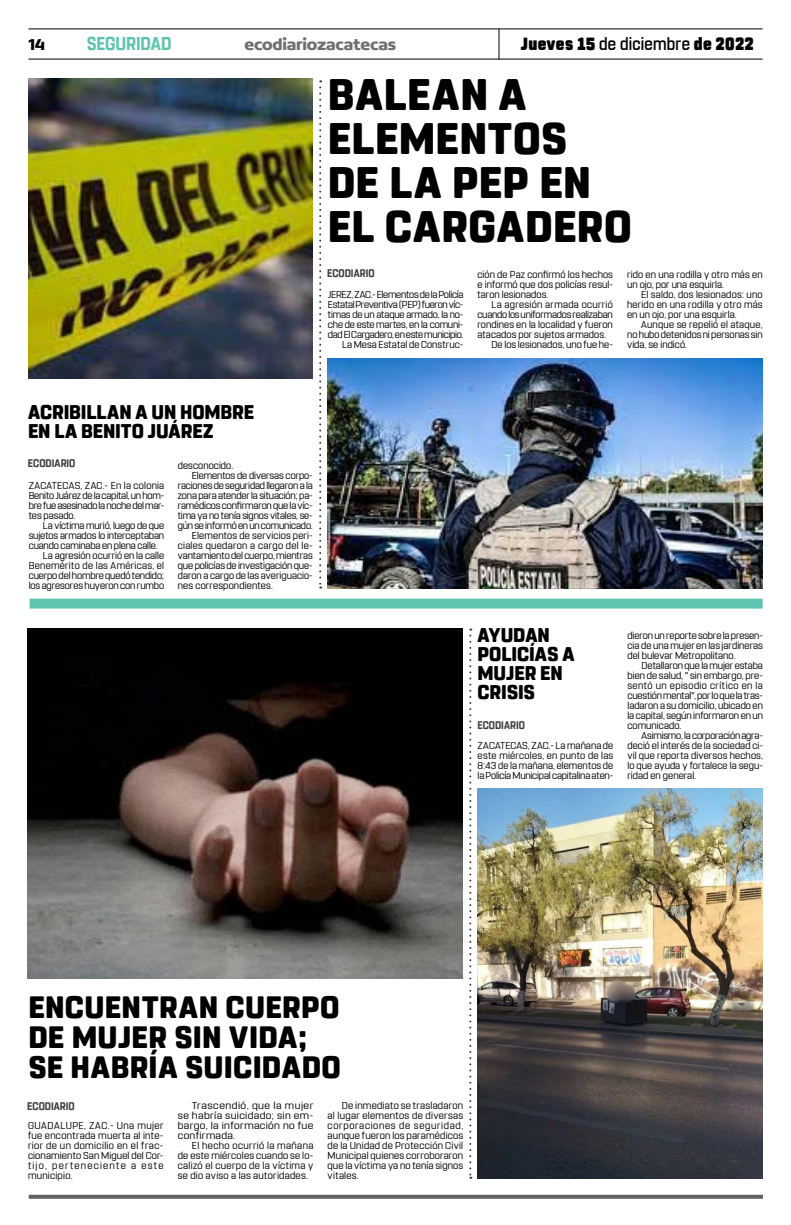
<style>
.page{position:relative;width:791px;height:1225px;background:#fff}
.page>*{position:absolute;margin:0;border:0;box-sizing:border-box;transform-origin:0 0}
.t1{font:800 44px/44px "Rohn Rounded";letter-spacing:.015em;color:#000}
.t2{font:800 30.8px/30px "Rohn Rounded";letter-spacing:.01em;color:#000}
.t3{font:800 19.8px/19px "Rohn Rounded";letter-spacing:-.005em;color:#000}
.t4{font:700 18.6px "Rohn Rounded";letter-spacing:-.01em;color:#5ec4af;scale:.91 1}
.t5{font:900 17.6px "Rohn Rounded";letter-spacing:.015em;color:#000;scale:.91 1}
.t6{font:700 16.9px "Concord";letter-spacing:-.01em;color:#706f6f}
.t7{font:700 16.9px "Concord";color:#000}
.t8{font:700 11px "Rohn Rounded";letter-spacing:.005em;color:#3d3d3d;scale:.91 1}
.t9{font:10px/10px "Rohn Rounded";color:#000;text-align:justify}
.t10{font:10px/10px "Rohn Rounded";letter-spacing:-.02em;color:#000;text-align:right}
.t11{font:10px/10px "Rohn Rounded";color:#000;text-align:justify;scale:1.1 1}
.t12{font:10px "Rohn Rounded";letter-spacing:.03em;color:#000}
.t13{font:10px "Rohn Rounded";letter-spacing:.025em;color:#000}
.s1{font-weight:500}
</style>
<div class="page">
<hr style="left:28px;top:28px;width:735px;height:1px;background:#000">
<hr style="left:28px;top:59px;width:735px;height:1px;background:#000">
<hr style="left:498px;top:29px;width:1px;height:31px;background:#000">
<svg style="left:29px;top:1194px;width:734px;height:4px;fill:#616161"></svg>
<div style="left:30px;top:598px;width:733px;height:10px;background:#5ec4af"></div>
<svg style="left:469px;top:628px;width:2px;height:550px"></svg>
<svg style="left:319px;top:80px;width:2px;height:508px"></svg>
<img style="left:328px;top:358px;width:435px;height:230px">
<img style="left:28px;top:628px;width:434px;height:350px">
<img style="left:28px;top:79px;width:285px;height:299px">
<img style="left:477px;top:788px;width:286px;height:390px">
<h3 class="t7" style="left:28px;top:34px;width:18px">14</h3>
<h3 class="t4" style="left:87px;top:32px;width:95px">SEGURIDAD</h3>
<h3 class="t6" style="left:244px;top:34px;width:153px">ecodiariozacatecas</h3>
<h3 class="t5" style="left:521px;top:33px;width:257px">Jueves 15 <span class="s1">de diciembre</span> de 2022</h3>
<h1 class="t1" style="left:328px;top:73px;width:305px">BALEAN A<br>ELEMENTOS<br>DE LA PEP EN<br>EL CARGADERO</h1>
<p class="t8" style="left:327px;top:267px;width:54px">ECODIARIO</p>
<p class="t10" style="left:328px;top:290px;width:137px">JEREZ, ZAC.- Elementos de la Policía Estatal Preventiva (PEP) fueron víc&shy;timas de un ataque armado, la no&shy;che de este martes, en la comuni&shy;dad El Cargadero, en este municipio.<br>La Mesa Estatal de Construc-</p>
<p class="t9" style="left:477px;top:270px;width:137px">ción de Paz confirmó los hechos e informó que dos policías resul&shy;taron lesionados.</p>
<p class="t12" style="left:492px;top:299px;width:123px">La agresión armada ocurrió</p>
<p class="t10" style="left:477px;top:310px;width:137px">cuando los uniformados realizaban</p>
<p class="t9" style="left:477px;top:320px;width:137px">rondines en la localidad y fueron</p>
<p class="t9" style="left:477px;top:330px;width:130px">atacados por sujetos armados.</p>
<p class="t9" style="left:492px;top:340px;width:123px">De los lesionados, uno fue he-</p>
<p class="t9" style="left:627px;top:270px;width:137px">rido en una rodilla y otro más en un ojo, por una esquirla.</p>
<p class="t9" style="left:627px;top:290px;width:137px;text-indent:14px">El saldo, dos lesionados: uno herido en una rodilla y otro más en un ojo, por una esquirla.</p>
<p class="t9" style="left:627px;top:320px;width:137px;text-indent:14px">Aunque se repelió el ataque, no hubo detenidos ni personas sin vida, se indicó.</p>
<h3 class="t3" style="left:28px;top:402px;width:228px">ACRIBILLAN A UN HOMBRE<br>EN LA BENITO JUÁREZ</h3>
<p class="t8" style="left:28px;top:457px;width:54px">ECODIARIO</p>
<p class="t9" style="left:29px;top:480px;width:137px">ZACATECAS, ZAC.- En la colonia Benito Juárez de la capital, un hom&shy;bre fue asesinado la noche del mar&shy;tes pasado.</p>
<p class="t9" style="left:43px;top:520px;width:123px">La víctima murió, luego de que</p>
<p class="t9" style="left:29px;top:530px;width:137px">sujetos armados lo interceptaban</p>
<p class="t9" style="left:29px;top:540px;width:130px">cuando caminaba en plena calle.</p>
<p class="t9" style="left:43px;top:550px;width:123px">La agresión ocurrió en la calle</p>
<p class="t13" style="left:29px;top:559px;width:137px">Benemérito de las Américas, el</p>
<p class="t9" style="left:29px;top:570px;width:137px">cuerpo del hombre quedó tendido;</p>
<p class="t9" style="left:29px;top:580px;width:137px">los agresores huyeron con rumbo</p>
<p class="t9" style="left:178px;top:460px;width:57px">desconocido.</p>
<p class="t9" style="left:192px;top:470px;width:122px">Elementos de diversas corpo-</p>
<p class="t9" style="left:178px;top:480px;width:137px">raciones de seguridad llegaron a la</p>
<p class="t9" style="left:178px;top:490px;width:136px">zona para atender la situación; pa-</p>
<p class="t9" style="left:178px;top:500px;width:136px">ramédicos confirmaron que la víc-</p>
<p class="t9" style="left:178px;top:510px;width:136px">tima ya no tenía signos vitales, se-</p>
<p class="t9" style="left:178px;top:520px;width:136px">gún se informó en un comunicado.</p>
<p class="t9" style="left:192px;top:530px;width:122px">Elementos de servicios peri-</p>
<p class="t12" style="left:178px;top:539px;width:136px">ciales quedaron a cargo del le-</p>
<p class="t9" style="left:178px;top:550px;width:136px">vantamiento del cuerpo, mientras</p>
<p class="t9" style="left:178px;top:560px;width:136px">que policías de investigación que-</p>
<p class="t9" style="left:178px;top:570px;width:136px">daron a cargo de las averiguacio-</p>
<p class="t9" style="left:178px;top:580px;width:97px">nes correspondientes.</p>
<h3 class="t3" style="left:477px;top:626px;width:98px">AYUDAN<br>POLICÍAS A<br>MUJER EN<br>CRISIS</h3>
<p class="t8" style="left:477px;top:719px;width:54px">ECODIARIO</p>
<p class="t9" style="left:478px;top:740px;width:137px">ZACATECAS, ZAC.- La mañana de este miércoles, en punto de las 8:43 de la mañana, elementos de la Policía Municipal capitalina aten-</p>
<p class="t9" style="left:627px;top:630px;width:137px">dieron un reporte sobre la presen&shy;cia de una mujer en las jardineras del bulevar Metropolitano.</p>
<p class="t9" style="left:627px;top:660px;width:137px;text-indent:14px">Detallaron que la mujer estaba bien de salud, " sin embargo, pre&shy;sentó un episodio crítico en la cuestión mental", por lo que la tras&shy;ladaron a su domicilio, ubicado en la capital, según informaron en un comunicado.</p>
<p class="t9" style="left:627px;top:730px;width:137px;text-indent:14px">Asimismo, la corporación agra&shy;deció el interés de la sociedad ci&shy;vil que reporta diversos hechos, lo que ayuda y fortalece la segu&shy;ridad en general.</p>
<h2 class="t2" style="left:28px;top:992px;width:314px">ENCUENTRAN CUERPO<br>DE MUJER SIN VIDA;<br>SE HABRÍA SUICIDADO</h2>
<p class="t8" style="left:27px;top:1100px;width:54px">ECODIARIO</p>
<p class="t9" style="left:28px;top:1120px;width:137px">GUADALUPE, ZAC.- Una mujer fue encontrada muerta al inte&shy;rior de un domicilio en el frac&shy;cionamiento San Miguel del Cor&shy;tijo, perteneciente a este municipio.</p>
<p class="t11" style="left:178px;top:1100px;width:125px;text-indent:14px">Trascendió, que la mujer se habría suicidado; sin em&shy;bargo, la información no fue confirmada.</p>
<p class="t9" style="left:178px;top:1140px;width:137px;text-indent:14px">El hecho ocurrió la mañana de este miércoles cuando se lo&shy;calizó el cuerpo de la víctima y se dio aviso a las autoridades.</p>
<p class="t9" style="left:328px;top:1100px;width:137px;text-indent:14px">De inmediato se trasladaron al lugar elementos de diversas corporaciones de seguridad, aunque fueron los paramédicos de la Unidad de Protección Civil Municipal quienes corroboraron que la víctima ya no tenía signos vitales.</p>
</div>
